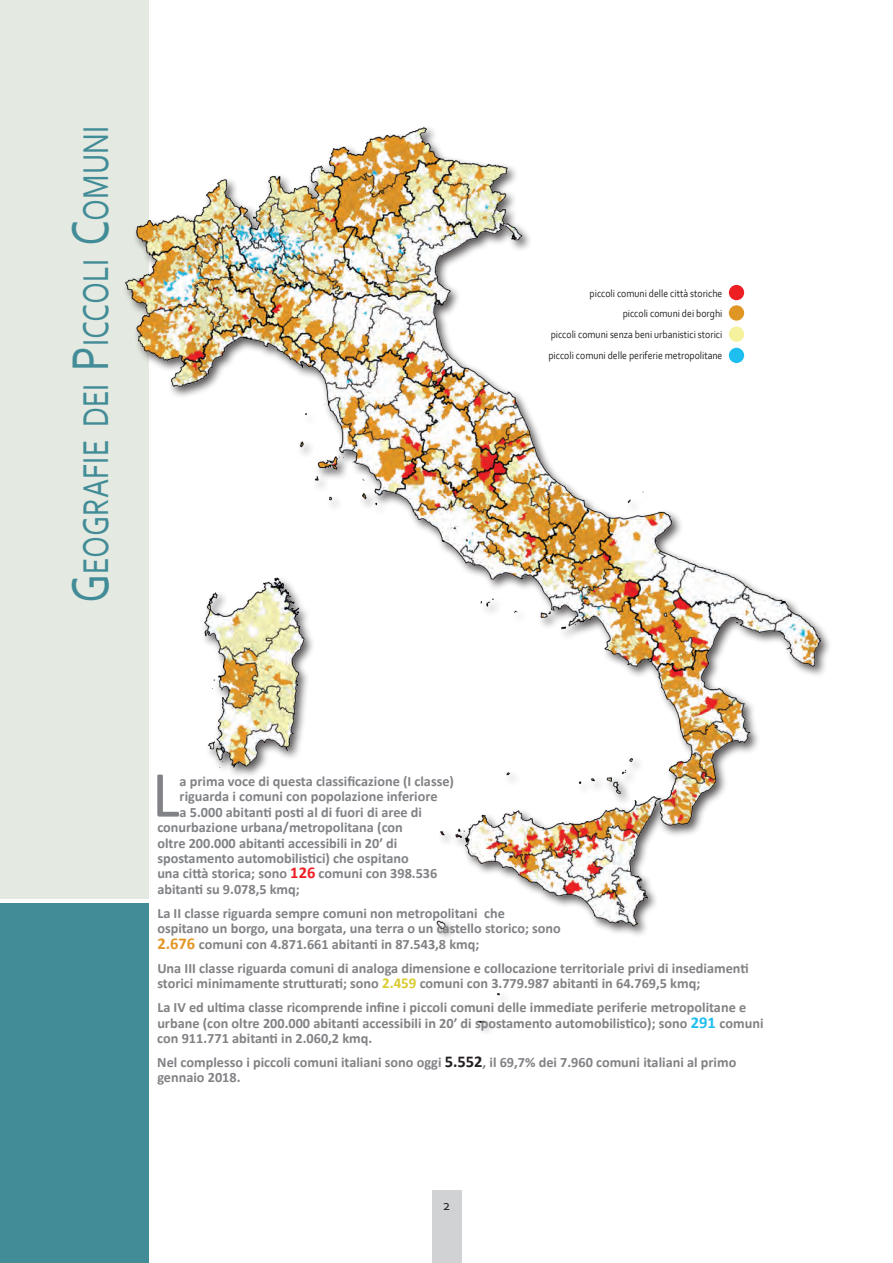
<style>
.page{position:relative;width:893px;height:1263px;background:#fff}
.page>*{position:absolute;margin:0;border:0;box-sizing:border-box;transform-origin:0 0}
.t1{font:66.3px "Calibri";color:#808285}
.t2{font:37.5px "Corbel";color:#418c97;scale:.8 1}
.t3{font:15px "Corbel";color:#231f20}
.t4{font:700 14.25px/15.5px "Calibri";color:#808285}
.t5{font:10.8px/20.5px "Corbel";color:#231f20;text-align:right;scale:.9 1}
.s1{font-size:54px}
.s2{font-size:16.5px;color:#ed1e23}
.s3{font-size:16.5px;color:#e29524}
.s4{font-size:15px;color:#dacb2f}
.s5{font-size:16.5px;color:#1fbef0}
.s6{font-size:16.5px;color:#231f20}
</style>
<div class="page">
<div style="left:432px;top:1191px;width:29px;height:72px;background:#d1d2d4"></div>
<div style="left:0;top:904px;width:149px;height:359px;background:#418c97"></div>
<div style="left:0;top:0;width:149px;height:898px;background:#e4e9e1"></div>
<div style="left:122px;top:124px;width:710px;height:911px;background:#231f20;opacity:.75"></div>
<img style="left:125px;top:128px;width:696px;height:895px">
<div style="left:729px;top:285px;width:15px;height:15px;background:#ee1f23;border-radius:50%"></div>
<div style="left:729px;top:305px;width:15px;height:16px;background:#df9625;border-radius:50%"></div>
<div style="left:729px;top:326px;width:15px;height:16px;background:#f4f29c;border-radius:50%"></div>
<div style="left:729px;top:348px;width:15px;height:15px;background:#1fbef0;border-radius:50%"></div>
<h2 class="t2" style="left:72px;top:603px;width:598px;rotate:-90deg"><span class="s1">G</span>EOGRAFIE DEI <span class="s1">P</span>ICCOLI <span class="s1">C</span>OMUNI</h2>
<p class="t5" style="left:548px;top:283px;width:195px">piccoli comuni delle città storiche<br>piccoli comuni dei borghi<br>piccoli comuni senza beni urbanistici storici piccoli comuni delle periferie metropolitane</p>
<h1 class="t1" style="left:152px;top:753px;width:29px">L</h1>
<p class="t4" style="left:180px;top:773px;width:276px">a prima voce di questa classificazione (I classe)</p>
<p class="t4" style="left:180px;top:789px;width:259px">riguarda i comuni con popolazione inferiore</p>
<p class="t4" style="left:180px;top:804px;width:244px">a 5.000 abitanti posti al di fuori di aree di</p>
<p class="t4" style="left:157px;top:819px;width:247px">conurbazione urbana/metropolitana (con</p>
<p class="t4" style="left:157px;top:835px;width:242px">oltre 200.000 abitanti accessibili in 20’ di</p>
<p class="t4" style="left:157px;top:850px;width:253px">spostamento automobilistici) che ospitano</p>
<p class="t4" style="left:157px;top:866px;width:282px">una città storica; sono <span class="s2">126</span> comuni con 398.536</p>
<p class="t4" style="left:157px;top:881px;width:144px">abitanti su 9.078,5 kmq;</p>
<p class="t4" style="left:157px;top:905px;width:405px">La II classe riguarda sempre comuni non metropolitani che<br>ospitano un borgo, una borgata, una terra o un castello storico; sono<br><span class="s3">2.676</span> comuni con 4.871.661 abitanti in 87.543,8 kmq;</p>
<p class="t4" style="left:157px;top:960px;width:593px">Una III classe riguarda comuni di analoga dimensione e collocazione territoriale privi di insediamenti storici minimamente strutturati; sono <span class="s4">2.459</span> comuni con 3.779.987 abitanti in 64.769,5 kmq;</p>
<p class="t4" style="left:157px;top:1000px;width:608px">La IV ed ultima classe ricomprende infine i piccoli comuni delle immediate periferie metropolitane e urbane (con oltre 200.000 abitanti accessibili in 20’ di spostamento automobilistico); sono <span class="s5">291</span> comuni con 911.771 abitanti in 2.060,2 kmq.</p>
<p class="t4" style="left:157px;top:1054px;width:580px">Nel complesso i piccoli comuni italiani sono oggi <span class="s6">5.552</span>, il 69,7% dei 7.960 comuni italiani al primo gennaio 2018.</p>
<p class="t3" style="left:443px;top:1196px;width:9px">2</p>
</div>
